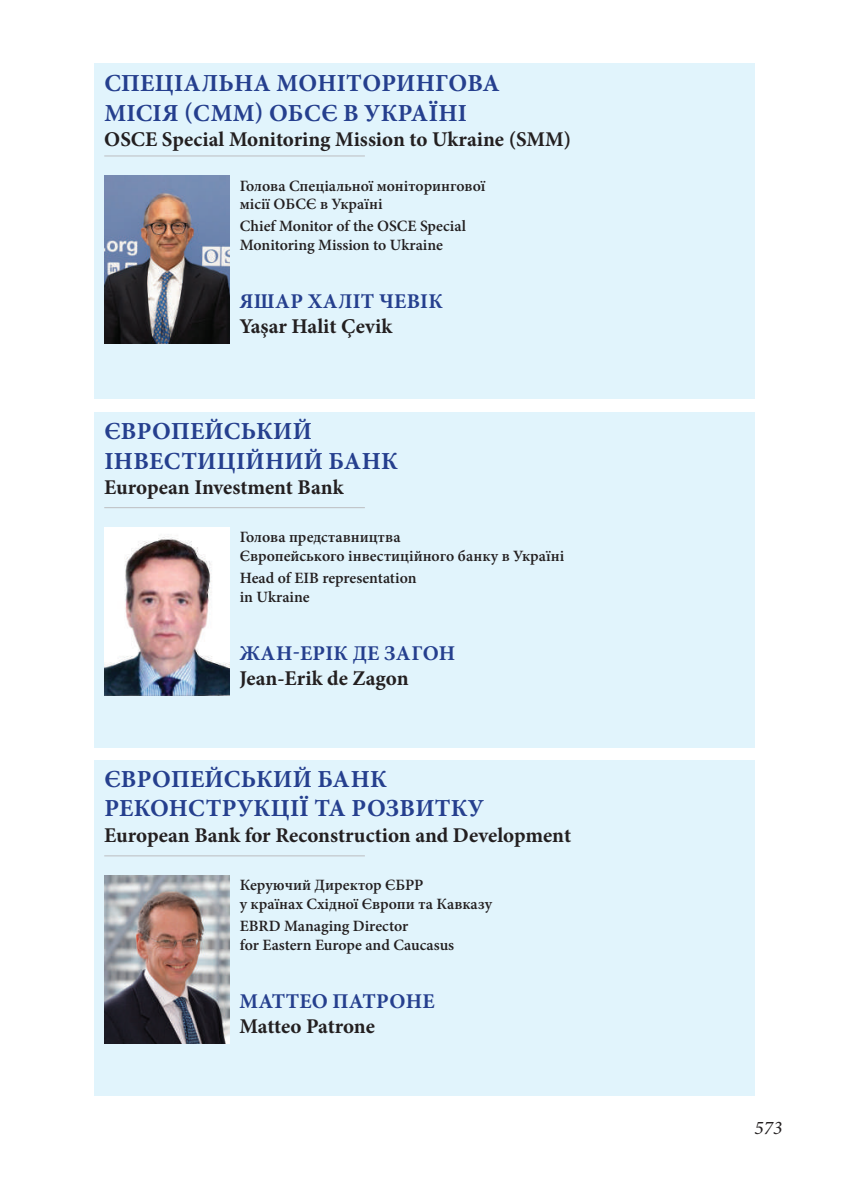
<style>
.page{position:relative;width:844px;height:1191px;background:#fff}
.page>*{position:absolute;margin:0;border:0;box-sizing:border-box;transform-origin:0 0}
.t1{font:700 24.5px/29.4px "Minion Pro";letter-spacing:.01em;color:#253f8e}
.t2{font:700 21px "Minion Pro";color:#231f20}
.t3{font:700 21px "Minion Pro";letter-spacing:.01em;color:#253f8e}
.t4{font:italic 19.25px "Minion Pro";color:#231f20}
.t5{font:600 15.75px/18.9px "Minion Pro";color:#231f20}
</style>
<div class="page">
<div style="left:94px;top:63px;width:660px;height:336px;background:#e1f4fc"></div>
<div style="left:94px;top:760px;width:660px;height:335px;background:#e1f4fc"></div>
<div style="left:94px;top:412px;width:660px;height:335px;background:#e1f4fc"></div>
<hr style="left:104px;top:156px;width:261px;height:1px;background:#bcbdc0">
<img style="left:104px;top:175px;width:125px;height:169px">
<hr style="left:104px;top:507px;width:261px;height:1px;background:#bcbdc0">
<img style="left:104px;top:527px;width:125px;height:168px">
<hr style="left:104px;top:855px;width:261px;height:1px;background:#bcbdc0">
<img style="left:104px;top:875px;width:125px;height:168px">
<h1 class="t1" style="left:104px;top:68px;width:397px">СПЕЦІАЛЬНА МОНІТОРИНГОВА<br>МІСІЯ (СММ) ОБСЄ В УКРАЇНІ</h1>
<h2 class="t2" style="left:104px;top:124px;width:468px">OSCE Special Monitoring Mission to Ukraine (SMM)</h2>
<p class="t5" style="left:240px;top:176px;width:247px">Голова Спеціальної моніторингової місії ОБСЄ в Україні</p>
<p class="t5" style="left:240px;top:216px;width:227px">Chief Monitor of the OSCE Special<br>Monitoring Mission to Ukraine</p>
<h2 class="t3" style="left:239px;top:286px;width:205px">ЯШАР ХАЛІТ ЧЕВІК</h2>
<h2 class="t2" style="left:239px;top:311px;width:154px">Yaşar Halit Çevik</h2>
<h1 class="t1" style="left:104px;top:416px;width:295px">ЄВРОПЕЙСЬКИЙ<br>ІНВЕСТИЦІЙНИЙ БАНК</h1>
<h2 class="t2" style="left:104px;top:472px;width:241px">European Investment Bank</h2>
<p class="t5" style="left:240px;top:527px;width:326px">Голова представництва<br>Європейського інвестиційного банку в Україні</p>
<p class="t5" style="left:240px;top:568px;width:178px">Head of EIB representation in Ukraine</p>
<h2 class="t3" style="left:239px;top:638px;width:217px">ЖАН-ЕРІК ДЕ ЗАГОН</h2>
<h2 class="t2" style="left:239px;top:663px;width:171px">Jean-Erik de Zagon</h2>
<h1 class="t1" style="left:104px;top:764px;width:381px">ЄВРОПЕЙСЬКИЙ БАНК<br>РЕКОНСТРУКЦІЇ ТА РОЗВИТКУ</h1>
<h2 class="t2" style="left:104px;top:820px;width:468px">European Bank for Reconstruction and Development</h2>
<p class="t5" style="left:240px;top:876px;width:254px">Керуючий Директор ЄБРР<br>у країнах Східної Європи та Кавказу</p>
<p class="t5" style="left:240px;top:916px;width:216px">EBRD Managing Director<br>for Eastern Europe and Caucasus</p>
<h2 class="t3" style="left:239px;top:986px;width:196px">МАТТЕО ПАТРОНЕ</h2>
<h2 class="t2" style="left:239px;top:1011px;width:137px">Matteo Patrone</h2>
<p class="t4" style="left:754px;top:1114px;width:29px">573</p>
</div>
